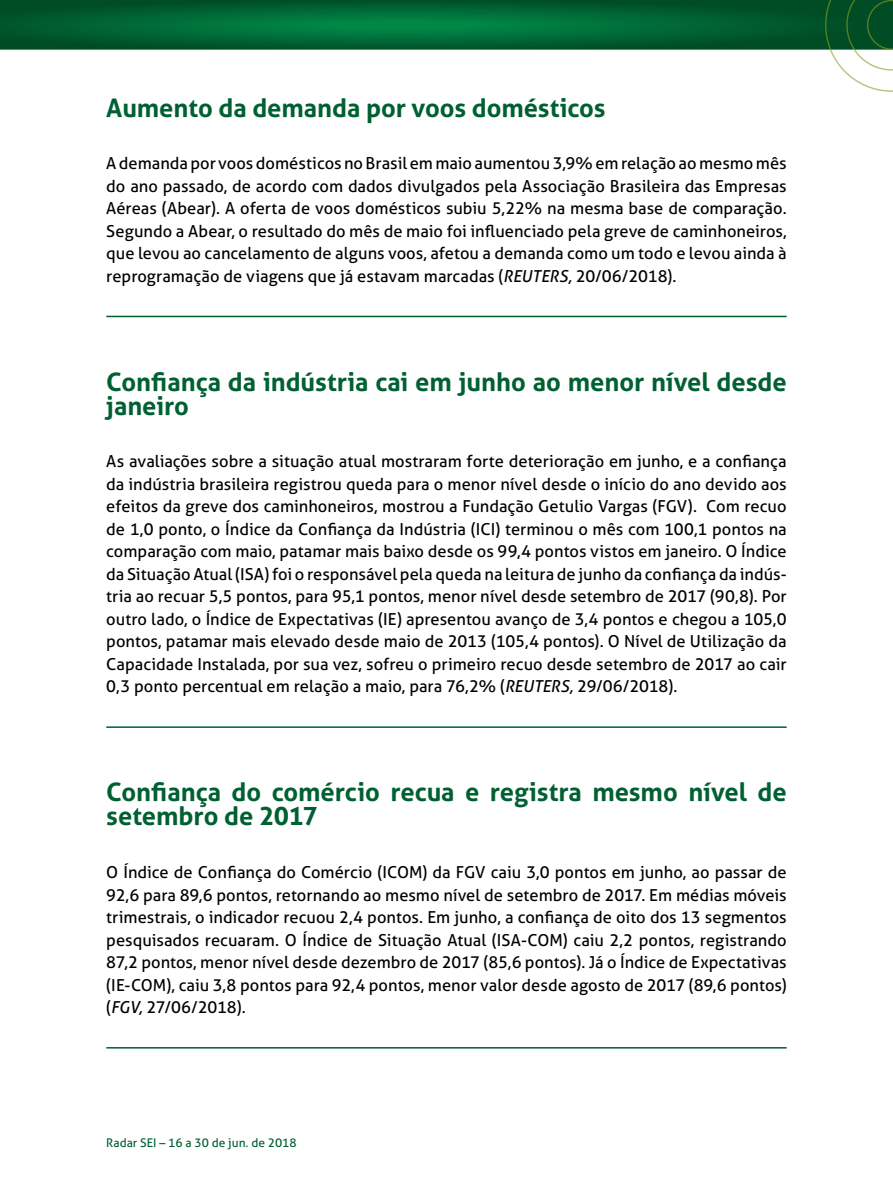
<style>
.page{position:relative;width:893px;height:1191px;background:#fff}
.page>*{position:absolute;margin:0;border:0;box-sizing:border-box;transform-origin:0 0}
.subtitulos{font:700 25.5px/24px "Aller";letter-spacing:-.005em;color:#006032}
.paragrafo_linha{font:16.5px/22.5px "Aller";color:#000;text-align:justify}
.t1{font:12px "Aller";color:#006032}
.s1{font-style:italic}
</style>
<div class="page">
<svg style="left:0;top:0;width:825px;height:50px;background:#016232"></svg>
<svg style="left:825px;top:0;width:68px;height:92px"></svg>
<hr style="left:106px;top:316px;width:681px;height:1px;background:#006032">
<hr style="left:106px;top:726px;width:681px;height:2px;background:#006032">
<hr style="left:106px;top:1047px;width:681px;height:1px;background:#006032">
<p class="subtitulos" style="left:106px;top:95px;width:501px">Aumento da demanda por voos domésticos</p>
<p class="paragrafo_linha" style="left:106px;top:152px;width:682px">A demanda por voos domésticos no Brasil em maio aumentou 3,9% em relação ao mesmo mês do ano passado, de acordo com dados divulgados pela Associação Brasileira das Empresas Aéreas (Abear). A oferta de voos domésticos subiu 5,22% na mesma base de comparação.<br>Segundo a Abear, o resultado do mês de maio foi influenciado pela greve de caminhoneiros, que levou ao cancelamento de alguns voos, afetou a demanda como um todo e levou ainda à reprogramação de viagens que já estavam marcadas (<span class="s1">REUTERS,</span> 20/06/2018).</p>
<p class="subtitulos" style="left:106px;top:369px;width:682px">Confiança da indústria cai em junho ao menor nível desde janeiro</p>
<p class="paragrafo_linha" style="left:106px;top:450px;width:682px">As avaliações sobre a situação atual mostraram forte deterioração em junho, e a confiança da indústria brasileira registrou queda para o menor nível desde o início do ano devido aos efeitos da greve dos caminhoneiros, mostrou a Fundação Getulio Vargas (FGV). Com recuo de 1,0 ponto, o Índice da Confiança da Indústria (ICI) terminou o mês com 100,1 pontos na comparação com maio, patamar mais baixo desde os 99,4 pontos vistos em janeiro. O Índice da Situação Atual (ISA) foi o responsável pela queda na leitura de junho da confiança da indús&shy;tria ao recuar 5,5 pontos, para 95,1 pontos, menor nível desde setembro de 2017 (90,8). Por outro lado, o Índice de Expectativas (IE) apresentou avanço de 3,4 pontos e chegou a 105,0 pontos, patamar mais elevado desde maio de 2013 (105,4 pontos). O Nível de Utilização da Capacidade Instalada, por sua vez, sofreu o primeiro recuo desde setembro de 2017 ao cair 0,3 ponto percentual em relação a maio, para 76,2% (<span class="s1">REUTERS,</span> 29/06/2018).</p>
<p class="subtitulos" style="left:106px;top:780px;width:682px">Confiança do comércio recua e registra mesmo nível de setembro de 2017</p>
<p class="paragrafo_linha" style="left:106px;top:861px;width:682px">O Índice de Confiança do Comércio (ICOM) da FGV caiu 3,0 pontos em junho, ao passar de 92,6 para 89,6 pontos, retornando ao mesmo nível de setembro de 2017. Em médias móveis trimestrais, o indicador recuou 2,4 pontos. Em junho, a confiança de oito dos 13 segmentos pesquisados recuaram. O Índice de Situação Atual (ISA-COM) caiu 2,2 pontos, registrando 87,2 pontos, menor nível desde dezembro de 2017 (85,6 pontos). Já o Índice de Expectativas (IE-COM), caiu 3,8 pontos para 92,4 pontos, menor valor desde agosto de 2017 (89,6 pontos) (<span class="s1">FGV,</span> 27/06/2018).</p>
<p class="t1" style="left:106px;top:1135px;width:192px">Radar SEI – 16 a 30 de jun. de 2018</p>
</div>
